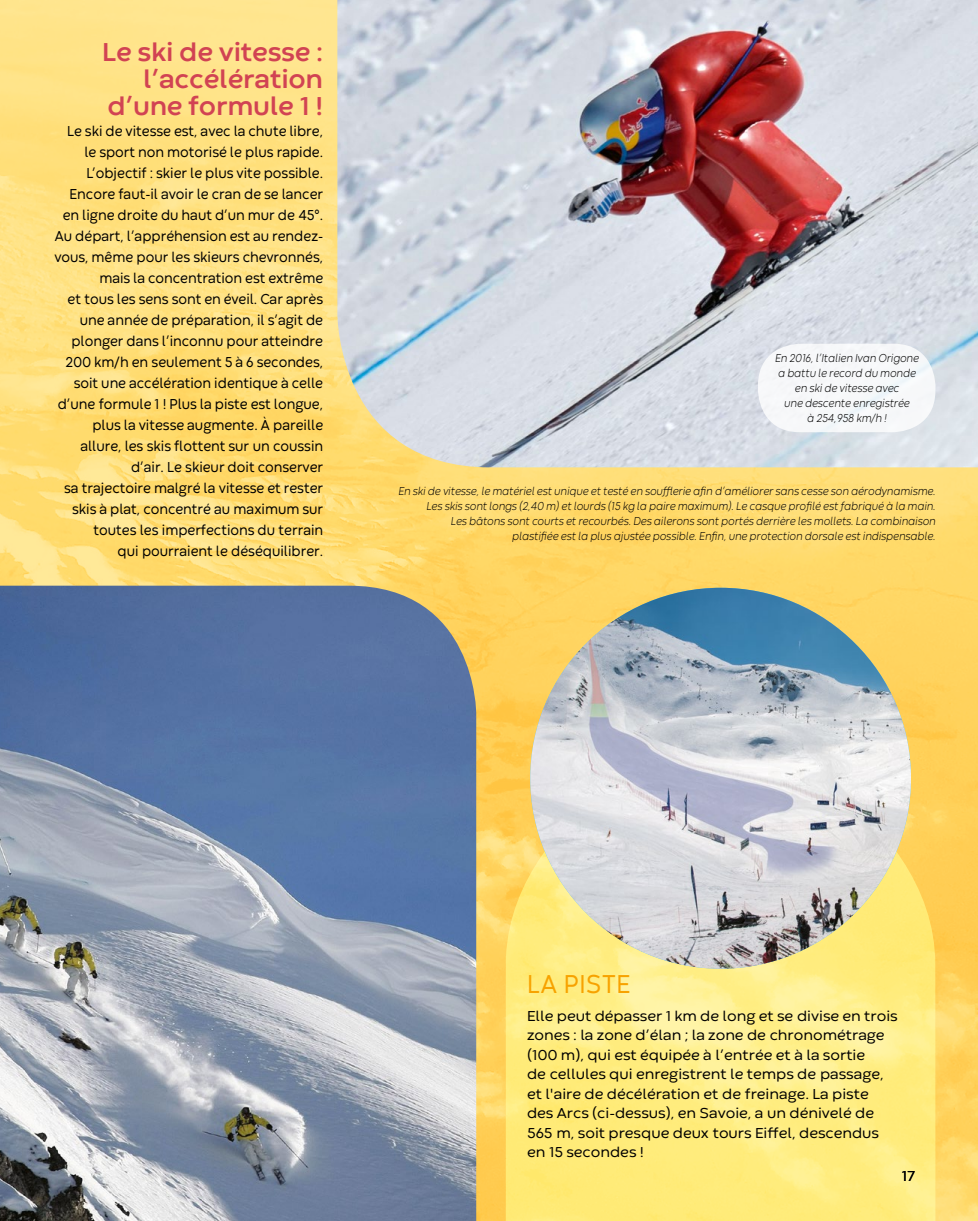
<style>
.page{position:relative;width:978px;height:1221px;background:#fff}
.page>*{position:absolute;margin:0;border:0;box-sizing:border-box;transform-origin:0 0}
.t1{font:700 27px/27px "Codec Warm";letter-spacing:-.01em;color:#d14353;text-align:right}
.t2{font:27px "Codec Warm";letter-spacing:.03em;color:#f7a200;scale:.9 1}
.t3{font:15px/21px "Codec Warm";color:#000;text-align:right;scale:.9 1}
.t4{font:15px/19.5px "Codec Warm";color:#000}
.t5{font:italic 300 12px/15px "Codec Warm";color:#000;text-align:right;scale:.85 1}
</style>
<div class="page">
<img style="left:0;top:0;width:978px;height:1220px">
<svg style="left:506px;top:720px;width:429px;height:500px;background:#feea7f"></svg>
<img style="left:0;top:585px;width:476px;height:635px">
<img style="left:337px;top:0;width:641px;height:467px">
<img style="left:530px;top:587px;width:381px;height:381px;border-radius:190px">
<div style="left:758px;top:344px;width:177px;height:88px;background:#f7f8f9;border-radius:42px"></div>
<h1 class="t1" style="left:102px;top:40px;width:222px">Le ski de vitesse : l’accélération d’une formule 1 !</h1>
<p class="t3" style="left:54px;top:122px;width:300px">Le ski de vitesse est, avec la chute libre, le sport non motorisé le plus rapide.<br>L’objectif : skier le plus vite possible.<br>Encore faut-il avoir le cran de se lancer en ligne droite du haut d’un mur de 45°.<br>Au départ, l’appréhension est au rendez&shy;vous, même pour les skieurs chevronnés, mais la concentration est extrême<br>et tous les sens sont en éveil. Car après une année de préparation, il s’agit de plonger dans l’inconnu pour atteindre 200 km/h en seulement 5 à 6 secondes, soit une accélération identique à celle d’une formule 1 ! Plus la piste est longue, plus la vitesse augmente. À pareille allure, les skis flottent sur un coussin d’air. Le skieur doit conserver<br>sa trajectoire malgré la vitesse et rester skis à plat, concentré au maximum sur toutes les imperfections du terrain<br>qui pourraient le déséquilibrer.</p>
<p class="t5" style="left:775px;top:351px;width:171px;text-align:center">En 2016, l’Italien Ivan Origone a battu le record du monde en ski de vitesse avec<br>une descente enregistrée<br>à 254,958 km/h !</p>
<p class="t5" style="left:398px;top:483px;width:634px">En ski de vitesse, le matériel est unique et testé en soufflerie afin d’améliorer sans cesse son aérodynamisme.<br>Les skis sont longs (2,40 m) et lourds (15 kg la paire maximum). Le casque profilé est fabriqué à la main.<br>Les bâtons sont courts et recourbés. Des ailerons sont portés derrière les mollets. La combinaison<br>plastifiée est la plus ajustée possible. Enfin, une protection dorsale est indispensable.</p>
<h1 class="t2" style="left:527px;top:967px;width:116px">LA PISTE</h1>
<p class="t4" style="left:527px;top:1006px;width:372px">Elle peut dépasser 1 km de long et se divise en trois zones : la zone d’élan ; la zone de chronométrage (100 m), qui est équipée à l’entrée et à la sortie<br>de cellules qui enregistrent le temps de passage, et l'aire de décélération et de freinage. La piste des Arcs (ci-dessus), en Savoie, a un dénivelé de 565 m, soit presque deux tours Eiffel, descendus en 15 secondes !</p>
<p class="t4" style="left:902px;top:1166px;width:15px">17</p>
</div>
